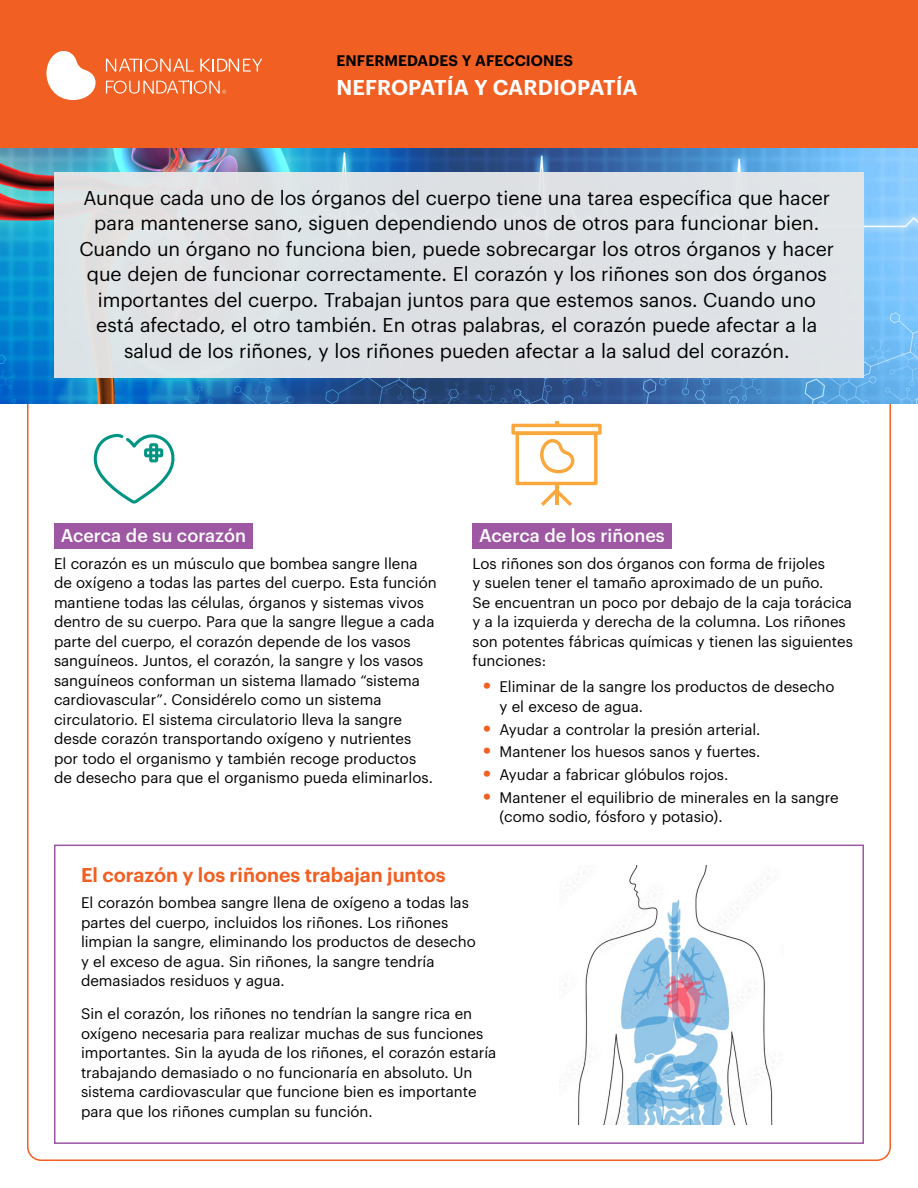
<style>
.page{position:relative;width:918px;height:1188px;background:#fff}
.page>*{position:absolute;margin:0;border:0;box-sizing:border-box;transform-origin:0 0}
.Eyebrow1{font:600 21px "Graphik";letter-spacing:.005em;color:#fff}
.BodyIntro{font:19.5px/25.5px "Graphik";color:#000;text-align:center}
.Head2{font:600 19.5px "Graphik";color:#f15f22}
.Head1{font:500 18px "Graphik";color:#fff}
.Body1{font:15px/19.5px "Graphik";color:#000}
.Eyebrow1-2{font:600 15px "Graphik";letter-spacing:.005em;color:#000}
.s1{font-weight:700;font-size:21px;color:#f15f22}
</style>
<div class="page">
<div style="left:0;top:0;width:918px;height:148px;background:#f15f22"></div>
<svg style="left:46px;top:51px;width:50px;height:49px"></svg>
<svg style="left:106px;top:59px;width:88px;height:13px"></svg>
<svg style="left:200px;top:59px;width:62px;height:13px"></svg>
<svg style="left:106px;top:81px;width:120px;height:13px"></svg>
<div style="left:54px;top:845px;width:810px;height:299px;border:2px solid #9d57a3"></div>
<img style="left:0;top:148px;width:918px;height:256px">
<div style="left:54px;top:173px;width:810px;height:205px;background:#dee2e5"></div>
<div style="left:54px;top:523px;width:199px;height:26px;background:#9d57a3"></div>
<div style="left:472px;top:523px;width:200px;height:26px;background:#9d57a3"></div>
<svg style="left:93px;top:434px;width:82px;height:70px"></svg>
<svg style="left:511px;top:421px;width:91px;height:85px"></svg>
<img style="left:573px;top:866px;width:202px;height:259px">
<p class="Eyebrow1-2" style="left:336px;top:49px;width:238px">ENFERMEDADES Y AFECCIONES</p>
<p class="Eyebrow1" style="left:336px;top:71px;width:303px">NEFROPATÍA Y CARDIOPATÍA</p>
<p class="BodyIntro" style="left:79px;top:183px;width:756px">Aunque cada uno de los órganos del cuerpo tiene una tarea específica que hacer para mantenerse sano, siguen dependiendo unos de otros para funcionar bien.<br>Cuando un órgano no funciona bien, puede sobrecargar los otros órganos y hacer que dejen de funcionar correctamente. El corazón y los riñones son dos órganos importantes del cuerpo. Trabajan juntos para que estemos sanos. Cuando uno está afectado, el otro también. En otras palabras, el corazón puede afectar a la salud de los riñones, y los riñones pueden afectar a la salud del corazón.</p>
<p class="Head1" style="left:61px;top:522px;width:187px">Acerca de su corazón</p>
<p class="Body1" style="left:54px;top:552px;width:384px">El corazón es un músculo que bombea sangre llena de oxígeno a todas las partes del cuerpo. Esta función mantiene todas las células, órganos y sistemas vivos dentro de su cuerpo. Para que la sangre llegue a cada parte del cuerpo, el corazón depende de los vasos sanguíneos. Juntos, el corazón, la sangre y los vasos sanguíneos conforman un sistema llamado “sistema cardiovascular”. Considérelo como un sistema circulatorio. El sistema circulatorio lleva la sangre desde corazón transportando oxígeno y nutrientes por todo el organismo y también recoge productos de desecho para que el organismo pueda eliminarlos.</p>
<p class="Head1" style="left:479px;top:522px;width:187px">Acerca de los riñones</p>
<p class="Body1" style="left:472px;top:552px;width:382px">Los riñones son dos órganos con forma de frijoles<br>y suelen tener el tamaño aproximado de un puño.<br>Se encuentran un poco por debajo de la caja torácica y a la izquierda y derecha de la columna. Los riñones son potentes fábricas químicas y tienen las siguientes funciones:</p>
<p class="Body1" style="left:500px;top:676px;width:337px;text-indent:-16px"><span class="s1">•</span> Eliminar de la sangre los productos de desecho y el exceso de agua.</p>
<p class="Body1" style="left:483px;top:718px;width:279px"><span class="s1">•</span> Ayudar a controlar la presión arterial.</p>
<p class="Body1" style="left:483px;top:741px;width:279px"><span class="s1">•</span> Mantener los huesos sanos y fuertes.</p>
<p class="Body1" style="left:483px;top:764px;width:247px"><span class="s1">•</span> Ayudar a fabricar glóbulos rojos.</p>
<p class="Body1" style="left:500px;top:786px;width:341px;text-indent:-16px"><span class="s1">•</span> Mantener el equilibrio de minerales en la sangre (como sodio, fósforo y potasio).</p>
<p class="Head2" style="left:81px;top:860px;width:366px">El corazón y los riñones trabajan juntos</p>
<p class="Body1" style="left:81px;top:892px;width:396px">El corazón bombea sangre llena de oxígeno a todas las partes del cuerpo, incluidos los riñones. Los riñones limpian la sangre, eliminando los productos de desecho y el exceso de agua. Sin riñones, la sangre tendría demasiados residuos y agua.</p>
<p class="Body1" style="left:81px;top:1003px;width:417px">Sin el corazón, los riñones no tendrían la sangre rica en oxígeno necesaria para realizar muchas de sus funciones importantes. Sin la ayuda de los riñones, el corazón estaría trabajando demasiado o no funcionaría en absoluto. Un sistema cardiovascular que funcione bien es importante para que los riñones cumplan su función.</p>
</div>
